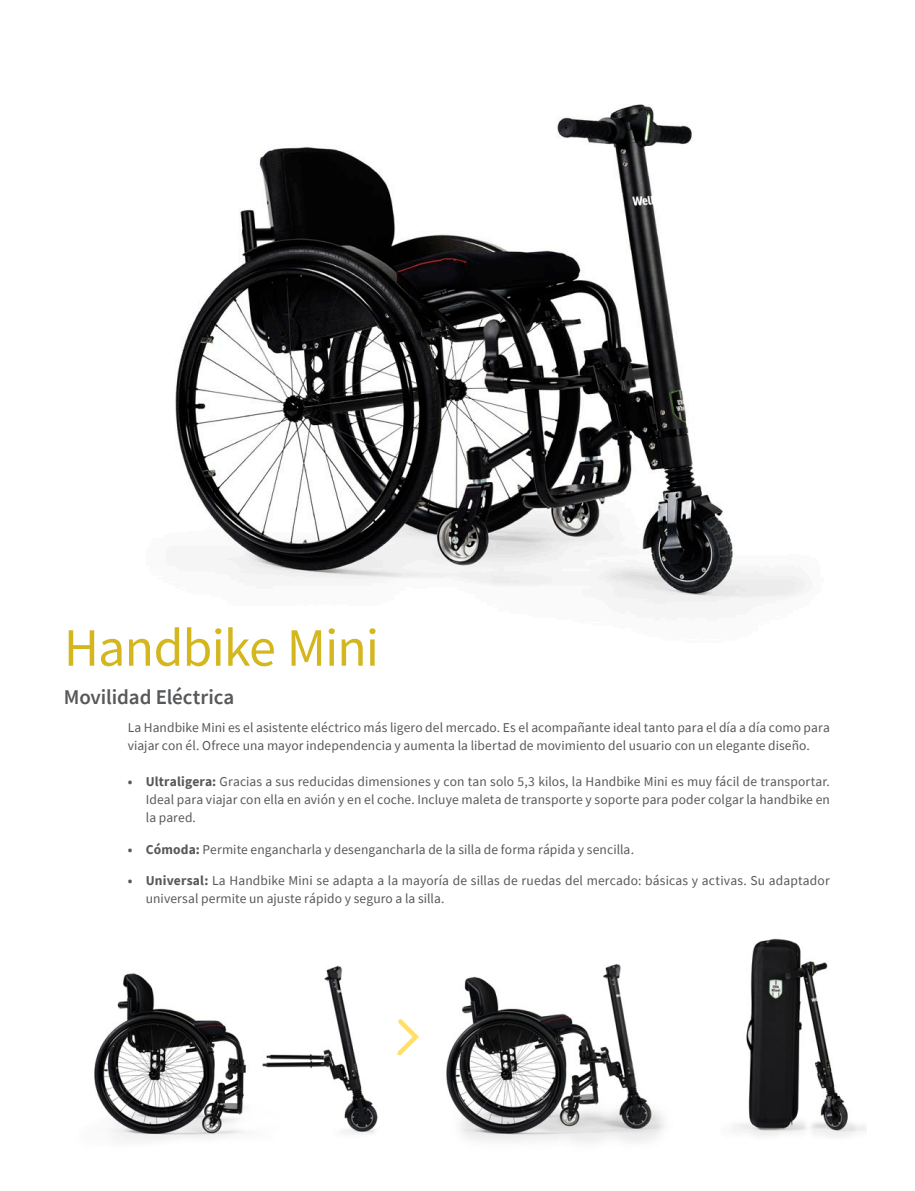
<style>
.page{position:relative;width:915px;height:1191px;background:#fff}
.page>*{position:absolute;margin:0;border:0;box-sizing:border-box;transform-origin:0 0}
.t1{font:54px "Source Sans Pro";letter-spacing:-.02em;color:#d4b71e}
.t2{font:600 21px "Source Sans Pro";letter-spacing:-.005em;color:#57585a}
.t3{font:13.5px/18px "Source Sans Pro";letter-spacing:.005em;color:#57585a}
.s1{font-weight:700}
</style>
<div class="page">
<img style="left:175px;top:104px;width:631px;height:500px">
<img style="left:94px;top:965px;width:284px;height:175px">
<img style="left:446px;top:964px;width:218px;height:178px">
<img style="left:734px;top:938px;width:131px;height:199px">
<svg style="left:397px;top:1019px;width:22px;height:37px"></svg>
<h1 class="t1" style="left:64px;top:613px;width:316px">Handbike Mini</h1>
<h2 class="t2" style="left:64px;top:683px;width:172px">Movilidad Eléctrica</h2>
<p class="t3" style="left:128px;top:718px;width:703px">La Handbike Mini es el asistente eléctrico más ligero del mercado. Es el acompañante ideal tanto para el día a día como para viajar con él. Ofrece una mayor independencia y aumenta la libertad de movimiento del usuario con un elegante diseño.</p>
<p class="t3" style="left:146px;top:772px;width:685px;text-align:justify;text-indent:-18px"><span class="s1">• Ultraligera:</span> Gracias a sus reducidas dimensiones y con tan solo 5,3 kilos, la Handbike Mini es muy fácil de transportar.<br>Ideal para viajar con ella en avión y en el coche. Incluye maleta de transporte y soporte para poder colgar la handbike en la pared.</p>
<p class="t3" style="left:128px;top:840px;width:507px"><span class="s1">• Cómoda:</span> Permite engancharla y desengancharla de la silla de forma rápida y sencilla.</p>
<p class="t3" style="left:146px;top:871px;width:685px;text-indent:-18px"><span class="s1">• Universal:</span> La Handbike Mini se adapta a la mayoría de sillas de ruedas del mercado: básicas y activas. Su adaptador universal permite un ajuste rápido y seguro a la silla.</p>
</div>
